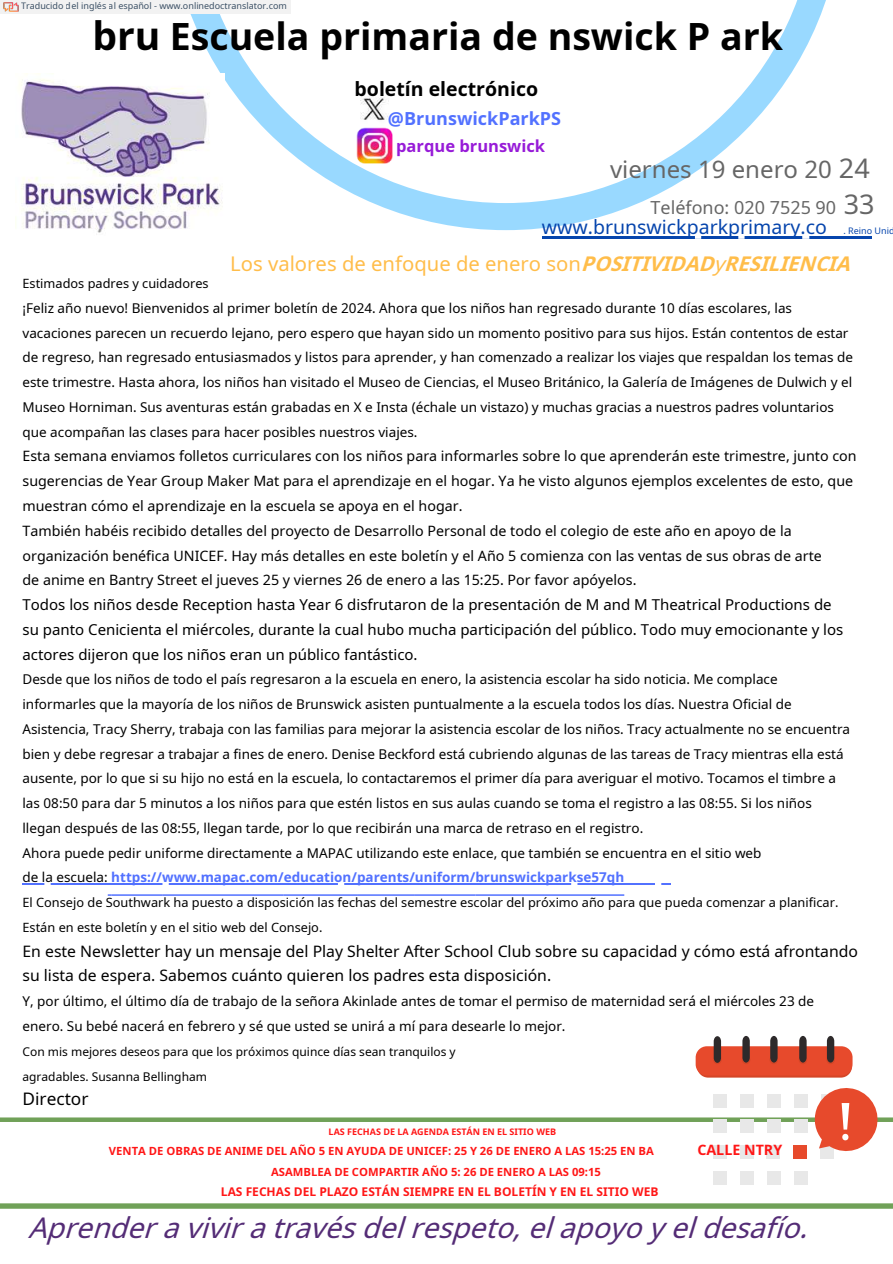
<style>
.page{position:relative;width:893px;height:1264px;background:#fff}
.page>*{position:absolute;margin:0;border:0;box-sizing:border-box;transform-origin:0 0}
.t1{font:700 37.5px "Noto Sans";color:#000}
.t2{font:italic 28.5px "Noto Sans";color:#542c76}
.t3{font:27px/36px "Noto Sans";color:#666}
.t4{font:24px "Noto Sans";color:#666}
.t5{font:20.25px "Noto Sans";color:#ffbd4a}
.t6{font:19.5px "Noto Sans";color:#0645ad}
.t7{font:700 19.5px "Noto Sans";color:#000}
.t8{font:18px "Noto Sans";color:#666}
.t9{font:700 18px "Noto Sans";color:#5271ff}
.t10{font:17.25px "Noto Sans";color:#000}
.t11{font:700 16.5px "Noto Sans";color:#971bd8}
.t12{font:15.75px/24.8px "Noto Sans";color:#000}
.t13{font:15px/24.8px "Noto Sans";color:#000}
.t14{font:14.25px/24.8px "Noto Sans";color:#000}
.t15{font:700 14.25px "Noto Sans";color:#ff1616}
.t16{font:13.5px/24.8px "Noto Sans";color:#000}
.t17{font:12.75px/24.8px "Noto Sans";color:#000}
.t18{font:12px/24.8px "Noto Sans";color:#000}
.t19{font:700 12px "Noto Sans";color:#ff1616}
.t20{font:700 11.25px/20.2px "Noto Sans";color:#ff1616}
.t21{font:9px "Noto Sans";color:rgb(15 43 70/.8)}
.t22{font:700 9px "Noto Sans";color:#ff1616}
.s1{font-size:39px}
.s2{font-size:9px}
.s3{font-weight:700;font-style:italic}
.s4{font-style:italic}
.s5{font-weight:700;color:#5271ff}
</style>
<div class="page">
<svg style="left:190px;top:0;width:636px;height:230px"></svg>
<svg style="left:0;top:1174px;width:892px;height:35px"></svg>
<img style="left:20px;top:74px;width:204px;height:159px">
<svg style="left:0;top:1117px;width:892px;height:4px;background:#81ac6c"></svg>
<img style="left:356px;top:127px;width:36px;height:36px">
<img style="left:360px;top:91px;width:28px;height:36px">
<hr style="left:23px;top:883px;width:647px;height:1px;background:#5271ff">
<div style="left:697px;top:1048px;width:154px;height:29px;background:#de4829;border-radius:11px"></div>
<div style="left:695px;top:1046px;width:157px;height:29px;background:#e74a2c;border-radius:11px"></div>
<svg style="left:713px;top:1036px;width:8px;height:26px"></svg>
<svg style="left:741px;top:1055px;width:9px;height:9px"></svg>
<svg style="left:742px;top:1036px;width:7px;height:26px"></svg>
<svg style="left:770px;top:1036px;width:7px;height:26px"></svg>
<svg style="left:798px;top:1055px;width:9px;height:9px"></svg>
<svg style="left:799px;top:1036px;width:7px;height:26px"></svg>
<svg style="left:826px;top:1035px;width:8px;height:27px"></svg>
<div style="left:713px;top:1170px;width:13px;height:14px;background:#e8e8e8"></div>
<div style="left:739px;top:1170px;width:14px;height:14px;background:#e8e8e8"></div>
<div style="left:766px;top:1170px;width:14px;height:14px;background:#e8e8e8"></div>
<div style="left:793px;top:1170px;width:14px;height:14px;background:#e8e8e8"></div>
<div style="left:713px;top:1093px;width:14px;height:14px;background:#e8e8e8"></div>
<div style="left:740px;top:1093px;width:13px;height:14px;background:#e8e8e8"></div>
<div style="left:766px;top:1093px;width:14px;height:14px;background:#e8e8e8"></div>
<div style="left:793px;top:1093px;width:14px;height:14px;background:#e8e8e8"></div>
<div style="left:713px;top:1119px;width:14px;height:14px;background:#e8e8e8"></div>
<div style="left:740px;top:1119px;width:13px;height:14px;background:#e8e8e8"></div>
<div style="left:766px;top:1119px;width:14px;height:14px;background:#e8e8e8"></div>
<div style="left:793px;top:1119px;width:14px;height:14px;background:#e8e8e8"></div>
<div style="left:712px;top:1144px;width:14px;height:14px;background:#e8e8e8"></div>
<div style="left:739px;top:1144px;width:14px;height:14px;background:#e8e8e8"></div>
<div style="left:766px;top:1144px;width:14px;height:14px;background:#e8e8e8"></div>
<div style="left:793px;top:1144px;width:14px;height:14px;background:#e74a2c"></div>
<div style="left:820px;top:1144px;width:14px;height:14px;background:#e8e8e8"></div>
<svg style="left:812px;top:1088px;width:69px;height:63px"></svg>
<hr style="left:541px;top:236px;width:330px;height:2px;background:#0645ad">
<hr style="left:111px;top:894px;width:51px;height:1px;background:#5271ff">
<hr style="left:162px;top:894px;width:122px;height:1px;background:#5271ff">
<hr style="left:284px;top:894px;width:73px;height:1px;background:#5271ff">
<hr style="left:357px;top:894px;width:58px;height:1px;background:#5271ff">
<hr style="left:415px;top:894px;width:60px;height:1px;background:#5271ff">
<hr style="left:475px;top:894px;width:149px;height:1px;background:#5271ff">
<div style="left:0;top:0;width:291px;height:14px;background:#f2f2f2"></div>
<img style="left:4px;top:2px;width:15px;height:10px">
<p class="t21" style="left:21px;top:-1px;width:267px">Traducido del inglés al español - www.onlinedoctranslator.com</p>
<h1 class="t1" style="left:92px;top:10px;width:692px"><span class="s1">bru</span> Escuela primaria de nswick P ark</h1>
<h3 class="t7" style="left:354px;top:75px;width:185px">boletín electrónico</h3>
<h3 class="t9" style="left:388px;top:106px;width:175px">@BrunswickParkPS</h3>
<p class="t11" style="left:396px;top:134px;width:150px">parque brunswick</p>
<h3 class="t4" style="left:610px;top:152px;width:223px">viernes 19 enero 20</h3>
<h3 class="t8" style="left:650px;top:195px;width:187px">Teléfono: 020 7525 90</h3>
<h3 class="t3" style="left:838px;top:149px;width:37px">24<br>33</h3>
<h3 class="t6" style="left:541px;top:213px;width:354px">www.brunswickparkprimary.co <span class="s2">. Reino Unid</span></h3>
<h3 class="t5" style="left:230px;top:250px;width:629px">Los valores de enfoque de enero son<span class="s3">POSITIVIDAD</span><span class="s4">y</span><span class="s3">RESILIENCIA</span></h3>
<p class="t17" style="left:23px;top:271px;width:188px">Estimados padres y cuidadores</p>
<p class="t16" style="left:23px;top:295px;width:831px">¡Feliz año nuevo! Bienvenidos al primer boletín de 2024. Ahora que los niños han regresado durante 10 días escolares, las vacaciones parecen un recuerdo lejano, pero espero que hayan sido un momento positivo para sus hijos. Están contentos de estar de regreso, han regresado entusiasmados y listos para aprender, y han comenzado a realizar los viajes que respaldan los temas de este trimestre. Hasta ahora, los niños han visitado el Museo de Ciencias, el Museo Británico, la Galería de Imágenes de Dulwich y el Museo Horniman. Sus aventuras están grabadas en X e Insta (échale un vistazo) y muchas gracias a nuestros padres voluntarios que acompañan las clases para hacer posibles nuestros viajes.</p>
<p class="t14" style="left:23px;top:443px;width:835px">Esta semana enviamos folletos curriculares con los niños para informarles sobre lo que aprenderán este trimestre, junto con sugerencias de Year Group Maker Mat para el aprendizaje en el hogar. Ya he visto algunos ejemplos excelentes de esto, que muestran cómo el aprendizaje en la escuela se apoya en el hogar.<br>También habéis recibido detalles del proyecto de Desarrollo Personal de todo el colegio de este año en apoyo de la organización benéfica UNICEF. Hay más detalles en este boletín y el Año 5 comienza con las ventas de sus obras de arte<br>de anime en Bantry Street el jueves 25 y viernes 26 de enero a las 15:25. Por favor apóyelos.</p>
<p class="t13" style="left:23px;top:592px;width:822px">Todos los niños desde Reception hasta Year 6 disfrutaron de la presentación de M and M Theatrical Productions de su panto Cenicienta el miércoles, durante la cual hubo mucha participación del público. Todo muy emocionante y los actores dijeron que los niños eran un público fantástico.</p>
<p class="t16" style="left:23px;top:666px;width:829px">Desde que los niños de todo el país regresaron a la escuela en enero, la asistencia escolar ha sido noticia. Me complace informarles que la mayoría de los niños de Brunswick asisten puntualmente a la escuela todos los días. Nuestra Oficial de Asistencia, Tracy Sherry, trabaja con las familias para mejorar la asistencia escolar de los niños. Tracy actualmente no se encuentra bien y debe regresar a trabajar a fines de enero. Denise Beckford está cubriendo algunas de las tareas de Tracy mientras ella está ausente, por lo que si su hijo no está en la escuela, lo contactaremos el primer día para averiguar el motivo. Tocamos el timbre a las 08:50 para dar 5 minutos a los niños para que estén listos en sus aulas cuando se toma el registro a las 08:55. Si los niños llegan después de las 08:55, llegan tarde, por lo que recibirán una marca de retraso en el registro.<br>Ahora puede pedir uniforme directamente a MAPAC utilizando este enlace, que también se encuentra en el sitio web<br>de la escuela: <span class="s5">https://www.mapac.com/education/parents/uniform/brunswickparkse57qh</span></p>
<p class="t17" style="left:23px;top:889px;width:817px">El Consejo de Southwark ha puesto a disposición las fechas del semestre escolar del próximo año para que pueda comenzar a planificar.<br>Están en este boletín y en el sitio web del Consejo.</p>
<p class="t12" style="left:23px;top:938px;width:836px">En este Newsletter hay un mensaje del Play Shelter After School Club sobre su capacidad y cómo está afrontando su lista de espera. Sabemos cuánto quieren los padres esta disposición.</p>
<p class="t16" style="left:23px;top:988px;width:793px">Y, por último, el último día de trabajo de la señora Akinlade antes de tomar el permiso de maternidad será el miércoles 23 de enero. Su bebé nacerá en febrero y sé que usted se unirá a mí para desearle lo mejor.</p>
<p class="t18" style="left:23px;top:1038px;width:434px">Con mis mejores deseos para que los próximos quince días sean tranquilos y agradables. Susanna Bellingham</p>
<p class="t10" style="left:23px;top:1086px;width:67px">Director</p>
<p class="t22" style="left:328px;top:1125px;width:229px">LAS FECHAS DE LA AGENDA ESTÁN EN EL SITIO WEB</p>
<p class="t20" style="left:271px;top:1140px;width:384px;text-indent:-162px">VENTA DE OBRAS DE ANIME DEL AÑO 5 EN AYUDA DE UNICEF: 25 Y 26 DE ENERO A LAS 15:25 EN BA<br>ASAMBLEA DE COMPARTIR AÑO 5: 26 DE ENERO A LAS 09:15</p>
<p class="t15" style="left:697px;top:1140px;width:86px">CALLE NTRY</p>
<p class="t19" style="left:221px;top:1182px;width:439px">LAS FECHAS DEL PLAZO ESTÁN SIEMPRE EN EL BOLETÍN Y EN EL SITIO WEB</p>
<h2 class="t2" style="left:28px;top:1207px;width:791px">Aprenderaviviratravésdelrespeto,elapoyoyeldesafío.</h2>
</div>
